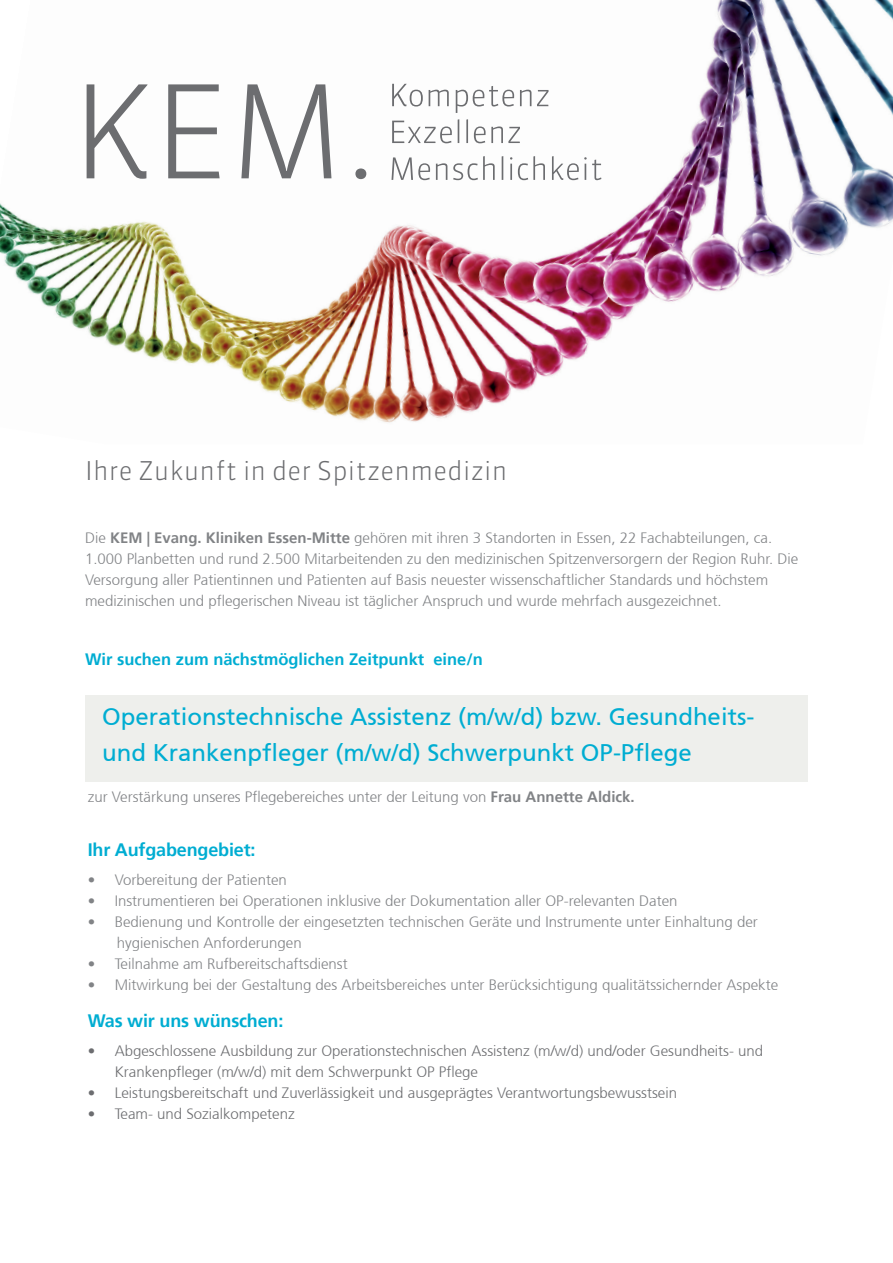
<style>
.page{position:relative;width:893px;height:1263px;background:#fff}
.page>*{position:absolute;margin:0;border:0;box-sizing:border-box;transform-origin:0 0}
.t1{font:300 25.8px "Sanuk";letter-spacing:.01em;color:#6c6d70}
.t2{font:24px/36px "Frutiger 55 Roman";color:#00add2}
.t3{font:700 18px "Frutiger 65";letter-spacing:-.01em;color:#00add2}
.t4{font:700 16.5px "Frutiger 65";color:#00add2}
.t5{font:300 15px/21px "Frutiger 45";color:#818386}
.t6{font:300 15px/21px "Frutiger 45";color:#6c6d70}
.s1{font-family:"Frutiger 65";font-weight:700}
</style>
<div class="page">
<img style="left:0;top:0;width:893px;height:423px">
<div style="left:85px;top:695px;width:723px;height:86px;background:#eeefec"></div>
<svg style="left:391px;top:156px;width:210px;height:24px"></svg>
<svg style="left:392px;top:119px;width:128px;height:24px"></svg>
<svg style="left:392px;top:84px;width:156px;height:29px"></svg>
<svg style="left:87px;top:84px;width:279px;height:95px"></svg>
<p class="t1" style="left:85px;top:455px;width:424px">Ihre Zukunft in der Spitzenmedizin</p>
<p class="t5" style="left:85px;top:527px;width:715px">Die <span class="s1">KEM | Evang. Kliniken Essen-Mitte</span> gehören mit ihren 3 Standorten in Essen, 22 Fachabteilungen, ca.<br>1.000 Planbetten und rund 2.500 Mitarbeitenden zu den medizinischen Spitzenversorgern der Region Ruhr. Die Versorgung aller Patientinnen und Patienten auf Basis neuester wissenschaftlicher Standards und höchstem medizinischen und pflegerischen Niveau ist täglicher Anspruch und wurde mehrfach ausgezeichnet.</p>
<p class="t4" style="left:85px;top:650px;width:399px">Wir suchen zum nächstmöglichen Zeitpunkt eine/n</p>
<p class="t2" style="left:102px;top:699px;width:654px">Operationstechnische Assistenz (m/w/d) bzw. Gesundheits&shy;und Krankenpfleger (m/w/d) Schwerpunkt OP-Pflege</p>
<p class="t5" style="left:88px;top:787px;width:549px">zur Verstärkung unseres Pflegebereiches unter der Leitung von <span class="s1">Frau Annette Aldick.</span></p>
<p class="t3" style="left:88px;top:839px;width:169px">Ihr Aufgabengebiet:</p>
<p class="t5" style="left:88px;top:870px;width:201px">• Vorbereitung der Patienten</p>
<p class="t5" style="left:88px;top:891px;width:591px">• Instrumentieren bei Operationen inklusive der Dokumentation aller OP-relevanten Daten</p>
<p class="t5" style="left:88px;top:912px;width:672px">• Bedienung und Kontrolle der eingesetzten technischen Geräte und Instrumente unter Einhaltung der</p>
<p class="t5" style="left:117px;top:933px;width:186px">hygienischen Anforderungen</p>
<p class="t5" style="left:88px;top:954px;width:262px">• Teilnahme am Rufbereitschaftsdienst</p>
<p class="t5" style="left:88px;top:975px;width:692px">• Mitwirkung bei der Gestaltung des Arbeitsbereiches unter Berücksichtigung qualitätssichernder Aspekte</p>
<p class="t3" style="left:88px;top:1010px;width:197px">Was wir uns wünschen:</p>
<p class="t6" style="left:115px;top:1040px;width:650px;text-indent:-27px">• Abgeschlossene Ausbildung zur Operationstechnischen Assistenz (m/w/d) und/oder Gesundheits- und<br>Krankenpfleger (m/w/d) mit dem Schwerpunkt OP Pflege</p>
<p class="t6" style="left:88px;top:1082px;width:591px">• Leistungsbereitschaft und Zuverlässigkeit und ausgeprägtes Verantwortungsbewusstsein</p>
<p class="t6" style="left:88px;top:1103px;width:209px">• Team- und Sozialkompetenz</p>
</div>
